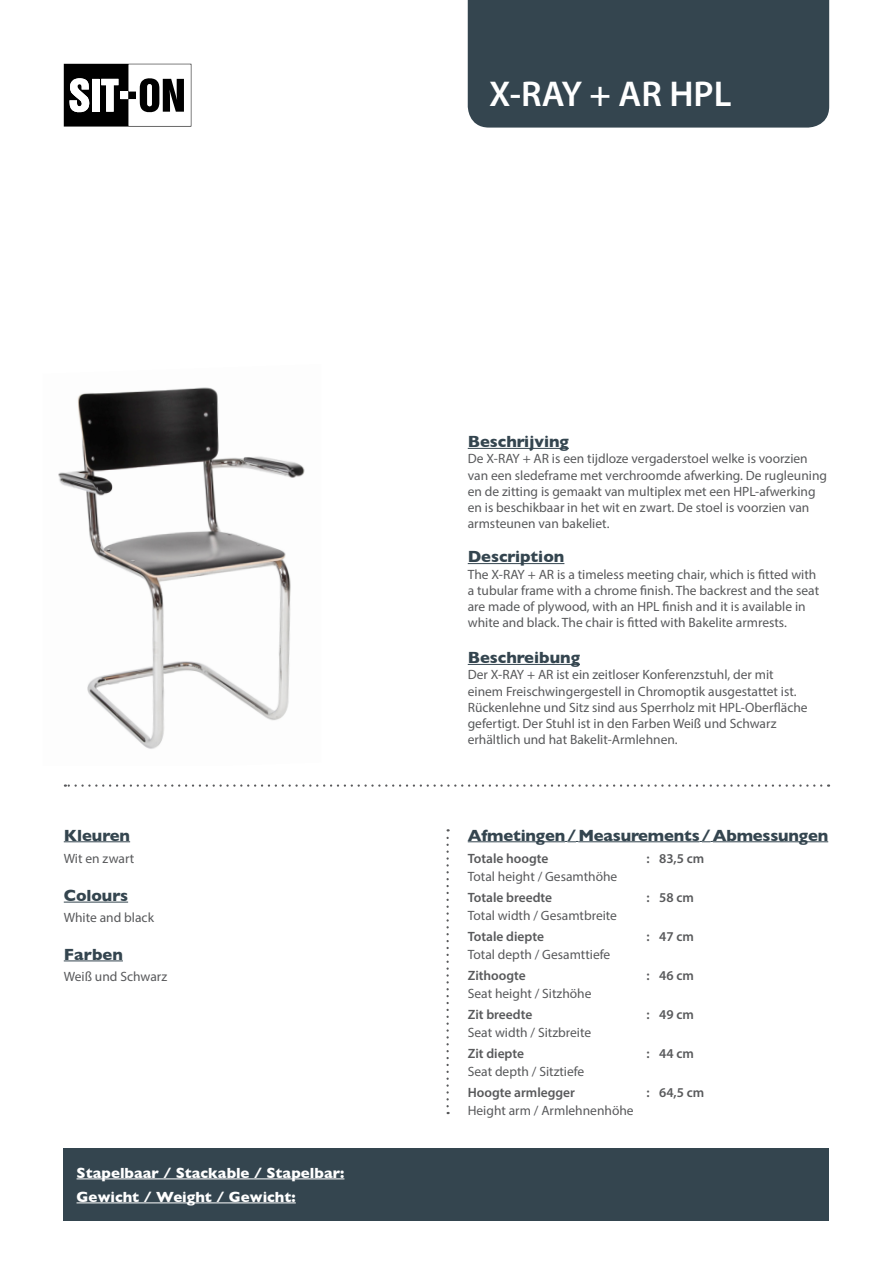
<style>
.page{position:relative;width:893px;height:1263px;background:#fff}
.page>*{position:absolute;margin:0;border:0;box-sizing:border-box;transform-origin:0 0}
.t1{font:600 36px "Myriad Pro";color:#fff}
.t2{font:700 16.5px "Gill Sans";color:#34454f}
.t3{font:700 15px/24px "Gill Sans";color:#fff}
.t4{font:13.5px/16.2px "Myriad Pro";color:#58595b}
.t5{font:600 13.5px "Myriad Pro";color:#58595b}
</style>
<div class="page">
<svg style="left:65px;top:784px;width:756px;height:3px"></svg>
<svg style="left:64px;top:64px;width:127px;height:63px"></svg>
<hr style="left:468px;top:448px;width:101px;height:1px;background:#34454f">
<hr style="left:468px;top:563px;width:96px;height:1px;background:#34454f">
<hr style="left:468px;top:664px;width:112px;height:1px;background:#34454f">
<div style="left:468px;top:0;width:361px;height:128px;background:#34454f"></div>
<svg style="left:446px;top:829px;width:3px;height:277px"></svg>
<hr style="left:468px;top:841px;width:97px;height:1px;background:#34454f">
<svg style="left:565px;top:841px;width:13px;height:1px"></svg>
<hr style="left:578px;top:841px;width:122px;height:1px;background:#34454f">
<svg style="left:700px;top:841px;width:13px;height:1px"></svg>
<hr style="left:713px;top:841px;width:115px;height:1px;background:#34454f">
<hr style="left:64px;top:841px;width:66px;height:1px;background:#34454f">
<hr style="left:64px;top:902px;width:64px;height:1px;background:#34454f">
<hr style="left:64px;top:960px;width:59px;height:1px;background:#34454f">
<div style="left:64px;top:1148px;width:765px;height:72px;background:#34454f"></div>
<hr style="left:77px;top:1178px;width:267px;height:1px;background:#fff">
<hr style="left:77px;top:1202px;width:219px;height:1px;background:#fff">
<img style="left:58px;top:387px;width:247px;height:362px">
<h1 class="t1" style="left:489px;top:71px;width:244px">X-RAY + AR HPL</h1>
<p class="t2" style="left:64px;top:822px;width:68px">Kleuren</p>
<p class="t4" style="left:64px;top:850px;width:72px">Wit en zwart</p>
<p class="t2" style="left:64px;top:882px;width:66px">Colours</p>
<p class="t4" style="left:64px;top:909px;width:92px">White and black</p>
<p class="t2" style="left:64px;top:941px;width:61px">Farben</p>
<p class="t4" style="left:64px;top:968px;width:105px">Weiß und Schwarz</p>
<p class="t3" style="left:77px;top:1160px;width:269px">Stapelbaar / Stackable / Stapelbar:<br>Gewicht / Weight / Gewicht:</p>
<p class="t2" style="left:468px;top:428px;width:103px">Beschrijving</p>
<p class="t4" style="left:468px;top:450px;width:361px">De X-RAY + AR is een tijdloze vergaderstoel welke is voorzien van een sledeframe met verchroomde afwerking. De rugleuning en de zitting is gemaakt van multiplex met een HPL-afwerking en is beschikbaar in het wit en zwart. De stoel is voorzien van armsteunen van bakeliet.</p>
<p class="t2" style="left:468px;top:544px;width:98px">Description</p>
<p class="t4" style="left:468px;top:566px;width:353px">The X-RAY + AR is a timeless meeting chair, which is fitted with a tubular frame with a chrome finish. The backrest and the seat are made of plywood, with an HPL finish and it is available in white and black. The chair is fitted with Bakelite armrests.</p>
<p class="t2" style="left:468px;top:644px;width:114px">Beschreibung</p>
<p class="t4" style="left:468px;top:666px;width:341px">Der X-RAY + AR ist ein zeitloser Konferenzstuhl, der mit einem Freischwingergestell in Chromoptik ausgestattet ist.<br>Rückenlehne und Sitz sind aus Sperrholz mit HPL-Oberfläche gefertigt. Der Stuhl ist in den Farben Weiß und Schwarz erhältlich und hat Bakelit-Armlehnen.</p>
<p class="t2" style="left:468px;top:822px;width:362px">Afmetingen/Measurements /Abmessungen</p>
<p class="t5" style="left:468px;top:850px;width:82px">Totale hoogte</p>
<p class="t5" style="left:646px;top:850px;width:59px">: 83,5 cm</p>
<p class="t4" style="left:468px;top:868px;width:151px">Total height / Gesamthöhe</p>
<p class="t5" style="left:468px;top:889px;width:86px">Totale breedte</p>
<p class="t5" style="left:646px;top:889px;width:49px">: 58 cm</p>
<p class="t4" style="left:468px;top:907px;width:151px">Total width / Gesamtbreite</p>
<p class="t5" style="left:468px;top:928px;width:78px">Totale diepte</p>
<p class="t5" style="left:646px;top:928px;width:49px">: 47 cm</p>
<p class="t4" style="left:468px;top:946px;width:144px">Total depth / Gesamttiefe</p>
<p class="t5" style="left:468px;top:967px;width:60px">Zithoogte</p>
<p class="t5" style="left:646px;top:967px;width:49px">: 46 cm</p>
<p class="t4" style="left:468px;top:985px;width:125px">Seat height / Sitzhöhe</p>
<p class="t5" style="left:468px;top:1006px;width:66px">Zit breedte</p>
<p class="t5" style="left:646px;top:1006px;width:49px">: 49 cm</p>
<p class="t4" style="left:468px;top:1024px;width:125px">Seat width / Sitzbreite</p>
<p class="t5" style="left:468px;top:1045px;width:58px">Zit diepte</p>
<p class="t5" style="left:646px;top:1045px;width:49px">: 44 cm</p>
<p class="t4" style="left:468px;top:1063px;width:118px">Seat depth / Sitztiefe</p>
<p class="t5" style="left:468px;top:1084px;width:109px">Hoogte armlegger</p>
<p class="t5" style="left:646px;top:1084px;width:59px">: 64,5 cm</p>
<p class="t4" style="left:468px;top:1102px;width:167px">Height arm / Armlehnenhöhe</p>
</div>
